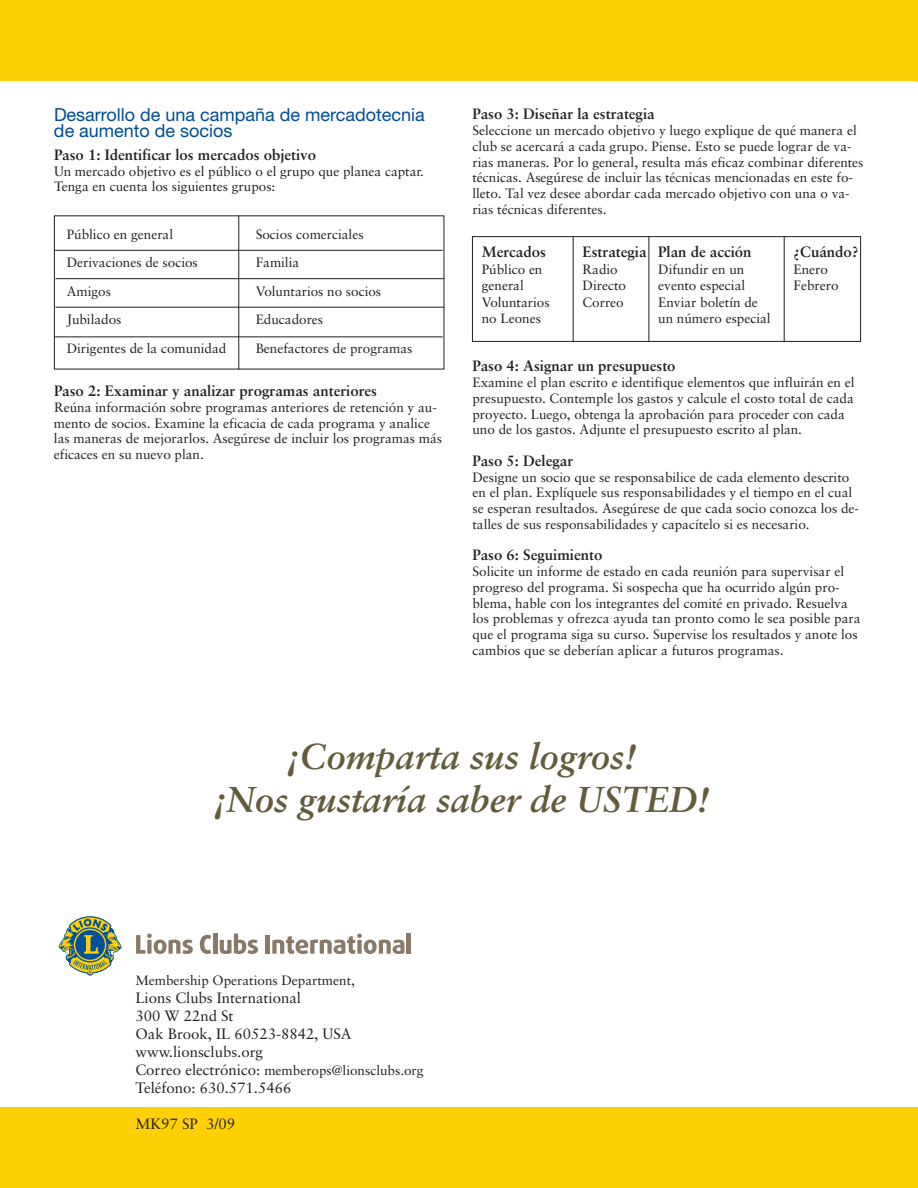
<style>
.page{position:relative;width:918px;height:1188px;background:#fff}
.page>*{position:absolute;margin:0;border:0;box-sizing:border-box;transform-origin:0 0}
.t1{font:italic 700 36px/43.3px "Sabon";color:#635c3b;text-align:center}
.t2{font:18px/15.8px "Helvetica Neue";color:#014d95}
.t3{font:700 15px "Sabon";color:#231f20}
.t4{font:15px/18px "Sabon";color:#231f20}
.t5{font:13.5px/15.8px "Sabon";color:#231f20}
.s1{font-size:15px}
</style>
<div class="page">
<div style="left:0;top:1107px;width:918px;height:81px;background:#fed006"></div>
<div style="left:0;top:0;width:918px;height:81px;background:#fed006"></div>
<hr style="left:917px;top:0;width:1px;height:82px;background:#fed006">
<svg style="left:59px;top:916px;width:62px;height:60px"></svg>
<svg style="left:136px;top:934px;width:57px;height:20px"></svg>
<svg style="left:200px;top:935px;width:11px;height:19px"></svg>
<hr style="left:213px;top:934px;width:4px;height:20px;background:#8a7966">
<svg style="left:220px;top:934px;width:38px;height:20px"></svg>
<div style="left:265px;top:935px;width:5px;height:19px;background:#8a7966"></div>
<svg style="left:272px;top:934px;width:132px;height:20px"></svg>
<hr style="left:407px;top:934px;width:4px;height:20px;background:#8a7966">
<hr style="left:238px;top:215px;width:1px;height:155px;background:#231f20">
<hr style="left:54px;top:250px;width:389px;height:1px;background:#231f20">
<hr style="left:56px;top:278px;width:388px;height:1px;background:#231f20">
<hr style="left:56px;top:307px;width:388px;height:1px;background:#231f20">
<hr style="left:54px;top:336px;width:389px;height:1px;background:#231f20">
<hr style="left:472px;top:236px;width:1px;height:106px;background:#231f20">
<hr style="left:573px;top:236px;width:1px;height:106px;background:#231f20">
<hr style="left:649px;top:236px;width:1px;height:106px;background:#231f20">
<hr style="left:784px;top:236px;width:1px;height:106px;background:#231f20">
<hr style="left:860px;top:236px;width:1px;height:106px;background:#231f20">
<hr style="left:472px;top:236px;width:389px;height:1px;background:#231f20">
<hr style="left:472px;top:341px;width:389px;height:1px;background:#231f20">
<h2 class="t2" style="left:54px;top:108px;width:372px">Desarrollo de una campaña de mercadotecnia de aumento de socios</h2>
<p class="t3" style="left:54px;top:148px;width:264px">Paso 1: Identificar los mercados objetivo</p>
<p class="t5" style="left:54px;top:164px;width:372px">Un mercado objetivo es el público o el grupo que planea captar.<br>Tenga en cuenta los siguientes grupos:</p>
<p class="t5" style="left:67px;top:227px;width:108px">Público en general</p>
<p class="t5" style="left:256px;top:227px;width:109px">Socios comerciales</p>
<p class="t5" style="left:67px;top:256px;width:133px">Derivaciones de socios</p>
<p class="t5" style="left:256px;top:256px;width:45px">Familia</p>
<p class="t5" style="left:67px;top:284px;width:46px">Amigos</p>
<p class="t5" style="left:256px;top:284px;width:127px">Voluntarios no socios</p>
<p class="t5" style="left:67px;top:313px;width:56px">Jubilados</p>
<p class="t5" style="left:256px;top:313px;width:69px">Educadores</p>
<p class="t5" style="left:67px;top:341px;width:161px">Dirigentes de la comunidad</p>
<p class="t5" style="left:256px;top:341px;width:158px">Benefactores de programas</p>
<p class="t3" style="left:54px;top:385px;width:325px">Paso 2: Examinar y analizar programas anteriores</p>
<p class="t5" style="left:54px;top:400px;width:390px">Reúna información sobre programas anteriores de retención y au&shy;mento de socios. Examine la eficacia de cada programa y analice las maneras de mejorarlos. Asegúrese de incluir los programas más eficaces en su nuevo plan.</p>
<p class="t3" style="left:472px;top:108px;width:184px">Paso 3: Diseñar la estrategia</p>
<p class="t5" style="left:472px;top:124px;width:393px">Seleccione un mercado objetivo y luego explique de qué manera el club se acercará a cada grupo. Piense. Esto se puede lograr de va&shy;rias maneras. Por lo general, resulta más eficaz combinar diferentes técnicas. Asegúrese de incluir las técnicas mencionadas en este fo&shy;lleto. Tal vez desee abordar cada mercado objetivo con una o va&shy;rias técnicas diferentes.</p>
<p class="t3" style="left:482px;top:246px;width:66px">Mercados</p>
<p class="t5" style="left:482px;top:262px;width:69px;line-height:16.5px">Público en general<br>Voluntarios no Leones</p>
<p class="t3" style="left:583px;top:246px;width:66px">Estrategia</p>
<p class="t5" style="left:583px;top:262px;width:45px;line-height:16.5px">Radio<br>Directo<br>Correo</p>
<p class="t3" style="left:658px;top:246px;width:95px">Plan de acción</p>
<p class="t5" style="left:658px;top:262px;width:114px;line-height:16.5px">Difundir en un evento especial<br>Enviar boletín de un número especial</p>
<p class="t3" style="left:794px;top:246px;width:66px">¿Cuándo?</p>
<p class="t5" style="left:794px;top:262px;width:47px;line-height:16.5px">Enero<br>Febrero</p>
<p class="t3" style="left:472px;top:360px;width:205px">Paso 4: Asignar un presupuesto</p>
<p class="t5" style="left:472px;top:376px;width:383px">Examine el plan escrito e identifique elementos que influirán en el presupuesto. Contemple los gastos y calcule el costo total de cada proyecto. Luego, obtenga la aprobación para proceder con cada uno de los gastos. Adjunte el presupuesto escrito al plan.</p>
<p class="t3" style="left:472px;top:455px;width:102px">Paso 5: Delegar</p>
<p class="t5" style="left:472px;top:470px;width:388px">Designe un socio que se responsabilice de cada elemento descrito en el plan. Explíquele sus responsabilidades y el tiempo en el cual se esperan resultados. Asegúrese de que cada socio conozca los de&shy;talles de sus responsabilidades y capacítelo si es necesario.</p>
<p class="t3" style="left:472px;top:549px;width:131px">Paso 6: Seguimiento</p>
<p class="t5" style="left:472px;top:565px;width:390px">Solicite un informe de estado en cada reunión para supervisar el progreso del programa. Si sospecha que ha ocurrido algún pro&shy;blema, hable con los integrantes del comité en privado. Resuelva los problemas y ofrezca ayuda tan pronto como le sea posible para que el programa siga su curso. Supervise los resultados y anote los cambios que se deberían aplicar a futuros programas.</p>
<h1 class="t1" style="left:215px;top:737px;width:496px">¡Comparta sus logros!<br>¡Nos gustaría saber de USTED!</h1>
<p class="t5" style="left:135px;top:973px;width:221px">Membership Operations Department,</p>
<p class="t4" style="left:135px;top:990px;width:218px">Lions Clubs International<br>300 W 22nd St<br>Oak Brook, IL 60523-8842, USA www.lionsclubs.org</p>
<p class="t5" style="left:135px;top:1063px;width:290px"><span class="s1">Correo electrónico:</span> memberops@lionsclubs.org</p>
<p class="t4" style="left:135px;top:1080px;width:158px">Teléfono: 630.571.5466</p>
<p class="t4" style="left:135px;top:1116px;width:101px">MK97 SP 3/09</p>
</div>
